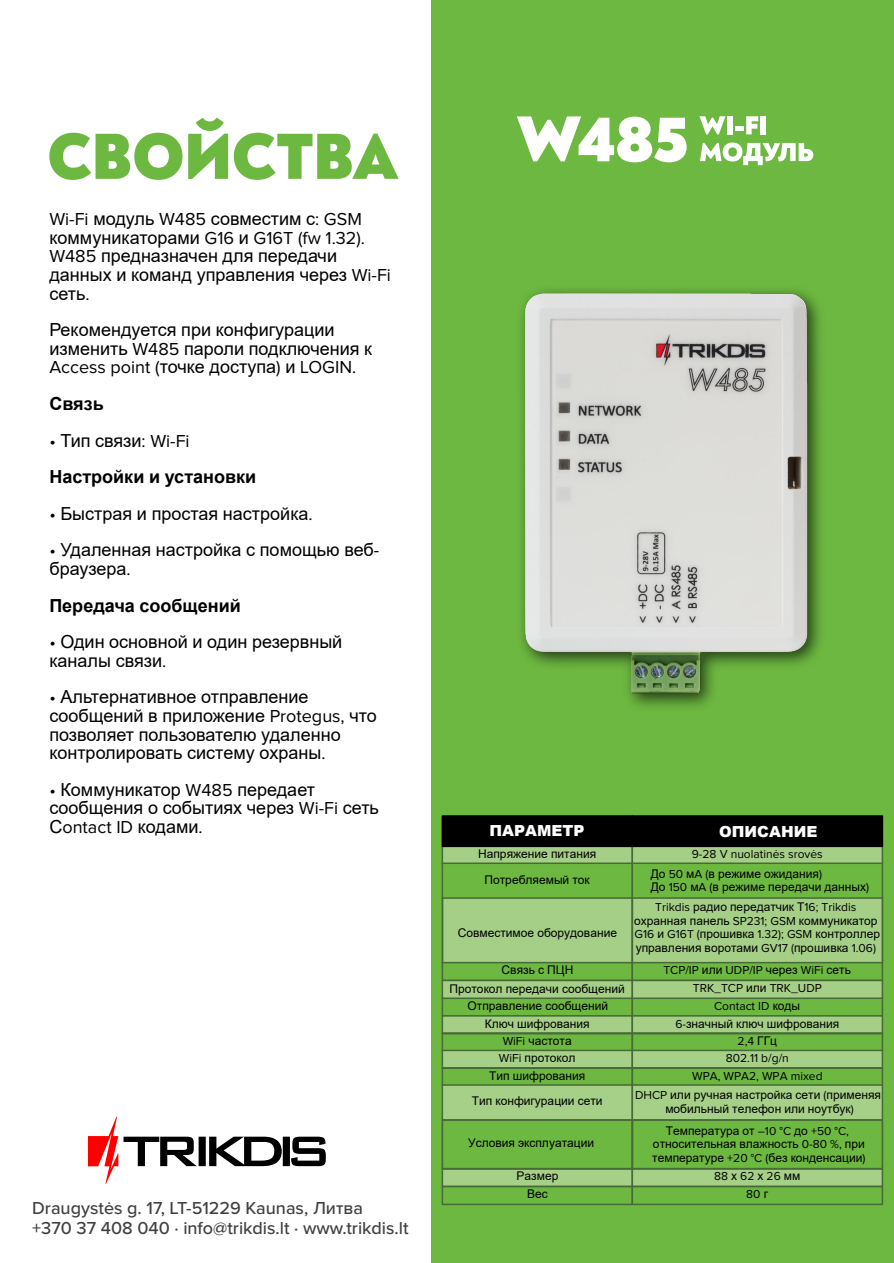
<style>
.page{position:relative;width:894px;height:1263px;background:#fff}
.page>*{position:absolute;margin:0;border:0;box-sizing:border-box;transform-origin:0 0}
.t1{font:18px/18.6px "Arial";color:#000}
.t2{font:500 18px/20.1px "Proxima Nova";color:#403f41}
.t3{font:700 18px/36.6px "Arial";color:#000}
.t4{font:18px "Proxima Nova";color:#000}
.t5{font:900 15.3px "Arial";color:#fff}
.t6{font:12px/13.5px "Arial";color:#000}
.t7{font:12px "Proxima Nova";color:#000}
.s1{font-family:"Proxima Nova"}
.s2{font-family:"Arial"}
.s3{font-family:"Proxima Nova";font-weight:400}
.s4{font-weight:400}
</style>
<div class="page">
<svg style="left:49px;top:133px;width:133px;height:47px"></svg>
<svg style="left:188px;top:118px;width:40px;height:61px"></svg>
<svg style="left:234px;top:133px;width:164px;height:47px"></svg>
<div style="left:431px;top:0;width:462px;height:1263px;background:#6db841"></div>
<svg style="left:88px;top:1117px;width:238px;height:67px"></svg>
<div style="left:441px;top:845px;width:191px;height:20px;background:#a5cf87"></div>
<div style="left:441px;top:896px;width:192px;height:68px;background:#a5cf87;border:2px solid #486a37"></div>
<div style="left:631px;top:845px;width:251px;height:20px;background:#a5cf87"></div>
<div style="left:631px;top:896px;width:251px;height:68px;background:#a5cf87;border:2px solid #486a37"></div>
<div style="left:441px;top:862px;width:191px;height:37px;background:#6db841;border:2px solid #486a37"></div>
<div style="left:631px;top:862px;width:251px;height:37px;background:#6db841;border:2px solid #486a37"></div>
<div style="left:441px;top:962px;width:191px;height:19px;background:#6db841;border:2px solid #486a37"></div>
<div style="left:631px;top:962px;width:251px;height:19px;background:#6db841;border:2px solid #486a37"></div>
<div style="left:441px;top:1168px;width:191px;height:19px;background:#a6d088;border:2px solid #486a37"></div>
<div style="left:631px;top:1168px;width:251px;height:19px;background:#a6d088;border:2px solid #486a37"></div>
<div style="left:441px;top:1186px;width:191px;height:19px;background:#6db841;border:2px solid #486a37"></div>
<div style="left:631px;top:1186px;width:251px;height:19px;background:#6db841;border:2px solid #486a37"></div>
<div style="left:441px;top:980px;width:191px;height:19px;background:#a5cf87;border:2px solid #486a37"></div>
<div style="left:631px;top:980px;width:251px;height:19px;background:#a5cf87;border:2px solid #486a37"></div>
<div style="left:441px;top:1015px;width:191px;height:19px;background:#a5cf87;border:2px solid #486a37"></div>
<div style="left:631px;top:1015px;width:251px;height:19px;background:#a5cf87;border:2px solid #486a37"></div>
<div style="left:441px;top:1032px;width:191px;height:19px;border:2px solid #486a37"></div>
<div style="left:631px;top:1032px;width:251px;height:19px;border:2px solid #486a37"></div>
<div style="left:441px;top:1050px;width:191px;height:19px;background:#a6d088;border:2px solid #486a37"></div>
<div style="left:631px;top:1050px;width:251px;height:19px;background:#a6d088;border:2px solid #486a37"></div>
<div style="left:441px;top:1067px;width:191px;height:19px;border:2px solid #486a37"></div>
<div style="left:631px;top:1067px;width:251px;height:19px;border:2px solid #486a37"></div>
<div style="left:441px;top:1119px;width:192px;height:51px;border:2px solid #486a37"></div>
<div style="left:631px;top:1119px;width:251px;height:51px;border:2px solid #486a37"></div>
<div style="left:441px;top:1084px;width:191px;height:36px;background:#a6d088;border:2px solid #486a37"></div>
<div style="left:631px;top:1084px;width:251px;height:36px;background:#a6d088;border:2px solid #486a37"></div>
<div style="left:631px;top:815px;width:251px;height:32px;background:#000;border:2px solid #000"></div>
<div style="left:441px;top:815px;width:191px;height:32px;background:#000;border:2px solid #000"></div>
<svg style="left:517px;top:116px;width:168px;height:7px"></svg>
<svg style="left:699px;top:116px;width:26px;height:7px"></svg>
<div style="left:726px;top:116px;width:6px;height:18px;background:#fff"></div>
<svg style="left:746px;top:116px;width:12px;height:7px"></svg>
<div style="left:760px;top:116px;width:5px;height:18px;background:#fff"></div>
<img style="left:519px;top:123px;width:302px;height:584px">
<h1 class="t1" style="left:49px;top:211px;width:343px"><span class="s1">Wi-Fi</span> модуль <span class="s1">W485</span> совместим с<span class="s1">: GSM </span>коммуникаторами <span class="s1">G16</span> и <span class="s1">G16T (fw 1.32).<br>W485</span> предназначен для передачи данных и команд управления через <span class="s1">Wi-Fi </span>сеть<span class="s1">.</span></h1>
<h1 class="t1" style="left:49px;top:322px;width:324px">Рекомендуется при конфигурации изменить <span class="s1">W485</span> пароли подключения к</h1>
<h1 class="t4" style="left:49px;top:359px;width:308px">Access point (<span class="s2">точке доступа</span>) <span class="s2">и</span> LOGIN.</h1>
<h1 class="t3" style="left:49px;top:387px;width:56px">Связь</h1>
<h1 class="t3" style="left:49px;top:424px;width:208px"><span class="s3">•</span> <span class="s4">Тип связи</span><span class="s3">: Wi-Fi<br></span>Настройки и установки</h1>
<h1 class="t1" style="left:49px;top:506px;width:265px"><span class="s1">•</span> Быстрая и простая настройка<span class="s1">.</span></h1>
<h1 class="t1" style="left:49px;top:542px;width:331px"><span class="s1">•</span> Удаленная настройка с помощью веб&shy;браузера<span class="s1">.</span></h1>
<h1 class="t3" style="left:49px;top:589px;width:193px">Передача сообщений</h1>
<h1 class="t1" style="left:49px;top:634px;width:294px"><span class="s1">•</span> Один основной и один резервный каналы связи<span class="s1">.</span></h1>
<h1 class="t1" style="left:49px;top:689px;width:329px"><span class="s1">•</span> Альтернативное отправление сообщений в приложение <span class="s1">Protegus,</span> что позволяет пользователю удаленно контролировать систему охраны<span class="s1">.</span></h1>
<h1 class="t1" style="left:49px;top:782px;width:331px"><span class="s1">•</span> Коммуникатор <span class="s1">W485</span> передает сообщения о событиях через <span class="s1">Wi-Fi</span> сеть</h1>
<h1 class="t4" style="left:49px;top:819px;width:155px"><span class="s2">С</span>ontact ID <span class="s2">кодами</span>.</h1>
<h1 class="t2" style="left:32px;top:1199px;width:377px">Draugystės g. 17, LT-51229 Kaunas, Литва<br>+370 37 408 040 · info@trikdis.lt · www.trikdis.lt</h1>
<p class="t5" style="left:489px;top:825px;width:96px">ПАРАМЕТР</p>
<p class="t5" style="left:719px;top:826px;width:100px">ОПИСАНИЕ</p>
<p class="t6" style="left:478px;top:848px;width:120px">Напряжение питания</p>
<p class="t7" style="left:691px;top:849px;width:132px">9-28 V nuolatinės srovės</p>
<p class="t6" style="left:484px;top:874px;width:107px">Потребляемый ток</p>
<p class="t6" style="left:650px;top:868px;width:220px">До <span class="s1">50</span> м<span class="s1">A (</span>в режиме ожидания<span class="s1">)<br></span>До <span class="s1">150</span> м<span class="s1">A (</span>в режиме передачи данных<span class="s1">)</span></p>
<p class="t6" style="left:457px;top:927px;width:161px">Совместимое оборудование</p>
<p class="t7" style="left:655px;top:902px;width:203px">Trikdis <span class="s2">радио передатчик Т</span>16; Trikdis</p>
<p class="t6" style="left:634px;top:915px;width:247px">охранная панель <span class="s1">SP231; GSM</span> коммуникатор<br><span class="s1">G16</span> и <span class="s1">G16T (</span>прошивка <span class="s1">1.32); GSM</span> контроллер управления воротами <span class="s1">GV17 (</span>прошивка <span class="s1">1.06)</span></p>
<p class="t6" style="left:501px;top:964px;width:73px">Связь с ПЦН</p>
<p class="t7" style="left:663px;top:965px;width:189px">TCP/IP <span class="s2">или</span> UDP/IP <span class="s2">через</span> WiFi <span class="s2">сеть</span></p>
<p class="t6" style="left:467px;top:1000px;width:142px">Отправление сообщений</p>
<p class="t7" style="left:714px;top:1000px;width:87px">Contact ID <span class="s2">коды</span></p>
<p class="t6" style="left:449px;top:983px;width:177px">Протокол передачи сообщений</p>
<p class="t7" style="left:692px;top:983px;width:130px">TRK_TCP <span class="s2">или</span> TRK_UDP</p>
<p class="t6" style="left:484px;top:1018px;width:106px">Ключ шифрования</p>
<p class="t6" style="left:675px;top:1018px;width:165px"><span class="s1">6-</span>значный ключ шифрования</p>
<p class="t6" style="left:502px;top:1035px;width:70px"><span class="s1">WiFi</span> частота</p>
<p class="t7" style="left:737px;top:1035px;width:41px">2,4 <span class="s2">ГГц</span></p>
<p class="t6" style="left:498px;top:1053px;width:78px"><span class="s1">WiFi</span> протокол</p>
<p class="t7" style="left:725px;top:1053px;width:64px">802.11 b/g/n</p>
<p class="t6" style="left:489px;top:1070px;width:98px">Тип шифрования</p>
<p class="t7" style="left:691px;top:1070px;width:132px">WPA, WPA2, WPA mixed</p>
<p class="t6" style="left:471px;top:1096px;width:132px">Тип конфигурации сети</p>
<p class="t6" style="left:634px;top:1089px;width:247px;text-align:center"><span class="s1">DHCP</span> или ручная настройка сети <span class="s1">(</span>применяя мобильный телефон или ноутбук<span class="s1">)</span></p>
<p class="t6" style="left:468px;top:1137px;width:127px">Условия эксплуатации</p>
<p class="t6" style="left:652px;top:1125px;width:215px;text-align:center">Температура от <span class="s1">–10 °C</span> до <span class="s1">+50 °C, </span>относительная влажность <span class="s1">0-80 %,</span> при температуре <span class="s1">+20 °C (</span>без конденсации<span class="s1">)</span></p>
<p class="t6" style="left:516px;top:1170px;width:43px">Размер</p>
<p class="t7" style="left:713px;top:1171px;width:88px">88<span class="s2">х</span>62<span class="s2">х</span>26<span class="s2">мм</span></p>
<p class="t6" style="left:527px;top:1188px;width:22px">Вес</p>
<p class="t7" style="left:746px;top:1189px;width:23px">80 <span class="s2">г</span></p>
</div>
